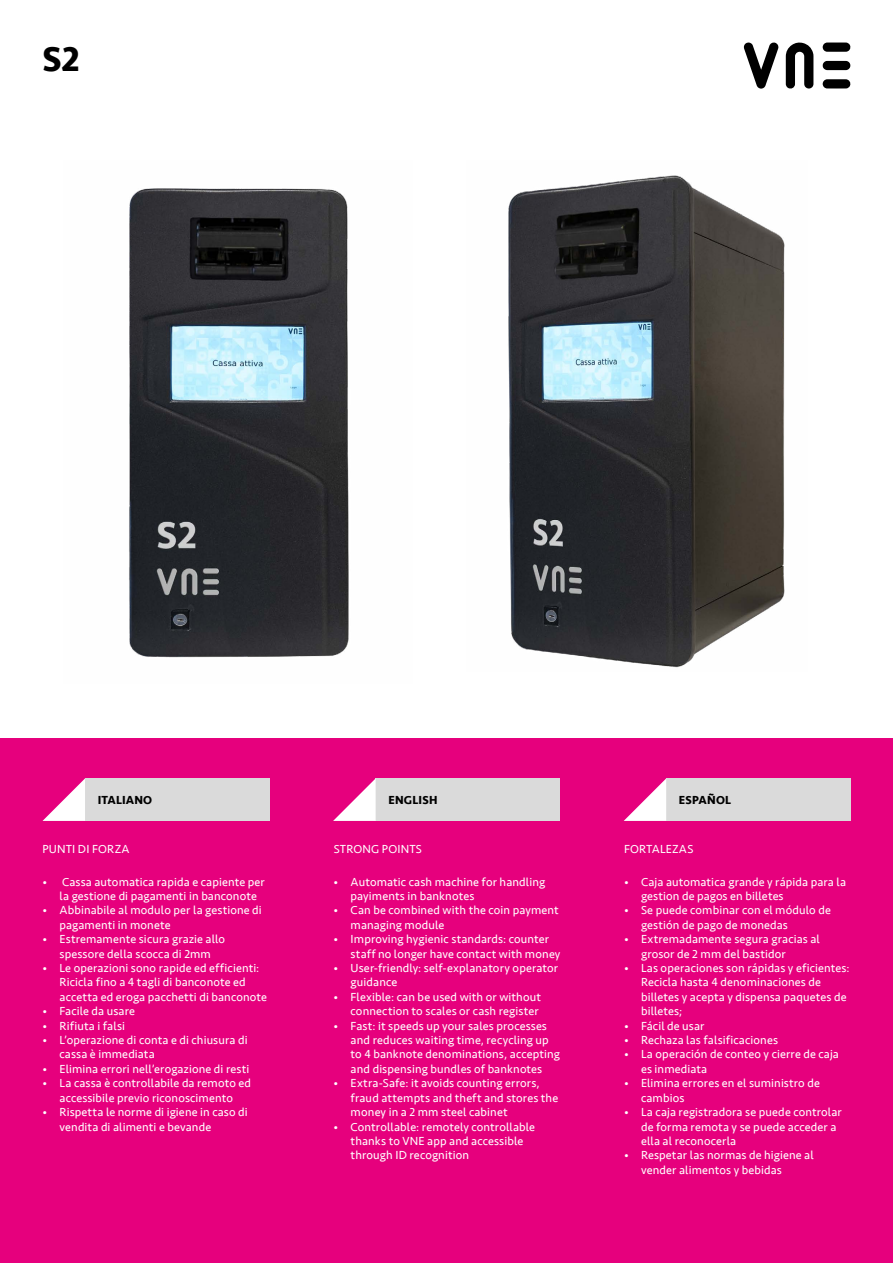
<style>
.page{position:relative;width:893px;height:1263px;background:#fff}
.page>*{position:absolute;margin:0;border:0;box-sizing:border-box;transform-origin:0 0}
.t1{font:700 36px "Seravek";color:#000}
.t2{font:12px/14.4px "Seravek";letter-spacing:.01em;color:#fff}
.t3{font:700 12px "Seravek";letter-spacing:.02em;color:#000}
</style>
<div class="page">
<div style="left:0;top:738px;width:893px;height:525px;background:#e6007d"></div>
<div style="left:85px;top:778px;width:184px;height:43px;background:#dadada"></div>
<svg style="left:43px;top:778px;width:42px;height:43px"></svg>
<div style="left:376px;top:778px;width:184px;height:43px;background:#dadada"></div>
<svg style="left:333px;top:778px;width:43px;height:43px"></svg>
<div style="left:666px;top:778px;width:184px;height:43px;background:#dadada"></div>
<svg style="left:624px;top:778px;width:42px;height:43px"></svg>
<svg style="left:786px;top:42px;width:27px;height:47px"></svg>
<svg style="left:743px;top:42px;width:36px;height:47px"></svg>
<svg style="left:822px;top:61px;width:29px;height:9px"></svg>
<svg style="left:823px;top:43px;width:28px;height:9px"></svg>
<svg style="left:823px;top:79px;width:28px;height:10px"></svg>
<img style="left:129px;top:188px;width:220px;height:470px">
<img style="left:508px;top:175px;width:277px;height:493px">
<h1 class="t1" style="left:43px;top:31px;width:39px">S2</h1>
<p class="t3" style="left:98px;top:790px;width:56px">ITALIANO</p>
<p class="t3" style="left:388px;top:790px;width:51px">ENGLISH</p>
<p class="t3" style="left:679px;top:790px;width:54px">ESPAÑOL</p>
<p class="t2" style="left:43px;top:842px;width:89px">PUNTI DI FORZA</p>
<p class="t2" style="left:334px;top:842px;width:90px">STRONG POINTS</p>
<p class="t2" style="left:624px;top:842px;width:71px">FORTALEZAS</p>
<p class="t2" style="left:60px;top:874px;width:207px;text-indent:-17px">• Cassa automatica rapida e capiente per la gestione di pagamenti in banconote</p>
<p class="t2" style="left:60px;top:903px;width:204px;text-indent:-17px">• Abbinabile al modulo per la gestione di pagamenti in monete</p>
<p class="t2" style="left:43px;top:932px;width:184px;text-align:center">• Estremamente sicura grazie allo spessore della scocca di 2mm</p>
<p class="t2" style="left:60px;top:961px;width:209px;text-indent:-17px">• Le operazioni sono rapide ed efficienti:<br>Ricicla fino a 4 tagli di banconote ed accetta ed eroga pacchetti di banconote</p>
<p class="t2" style="left:43px;top:1004px;width:94px">• Facile da usare</p>
<p class="t2" style="left:43px;top:1018px;width:84px">• Rifiuta i falsi</p>
<p class="t2" style="left:60px;top:1033px;width:190px;text-indent:-17px">• L’operazione di conta e di chiusura di cassa è immediata</p>
<p class="t2" style="left:43px;top:1062px;width:208px">• Elimina errori nell’erogazione di resti</p>
<p class="t2" style="left:43px;top:1076px;width:210px;text-align:center">• La cassa è controllabile da remoto ed accessibile previo riconoscimento</p>
<p class="t2" style="left:60px;top:1105px;width:190px;text-indent:-17px">• Rispetta le norme di igiene in caso di vendita di alimenti e bevande</p>
<p class="t2" style="left:351px;top:874px;width:196px;text-indent:-17px">• Automatic cash machine for handling payiments in banknotes</p>
<p class="t2" style="left:351px;top:903px;width:210px;text-indent:-17px">• Can be combined with the coin payment managing module</p>
<p class="t2" style="left:351px;top:932px;width:211px;text-indent:-17px">• Improving hygienic standards: counter staff no longer have contact with money</p>
<p class="t2" style="left:351px;top:961px;width:209px;text-indent:-17px">• User-friendly: self-explanatory operator guidance</p>
<p class="t2" style="left:334px;top:990px;width:209px;text-align:right">• Flexible: can be used with or without connection to scales or cash register</p>
<p class="t2" style="left:351px;top:1018px;width:211px;text-indent:-17px">• Fast: it speeds up your sales processes and reduces waiting time, recycling up to 4 banknote denominations, accepting and dispensing bundles of banknotes</p>
<p class="t2" style="left:351px;top:1076px;width:209px;text-indent:-17px">• Extra-Safe: it avoids counting errors, fraud attempts and theft and stores the money in a 2 mm steel cabinet</p>
<p class="t2" style="left:351px;top:1119px;width:186px;text-indent:-17px">• Controllable: remotely controllable thanks to VNE app and accessible through ID recognition</p>
<p class="t2" style="left:641px;top:874px;width:207px;text-indent:-17px">• Caja automatica grande y rápida para la gestion de pagos en billetes</p>
<p class="t2" style="left:641px;top:903px;width:191px;text-indent:-17px">• Se puede combinar con el módulo de gestión de pago de monedas</p>
<p class="t2" style="left:641px;top:932px;width:180px;text-indent:-17px">• Extremadamente segura gracias al grosor de 2 mm del bastidor</p>
<p class="t2" style="left:641px;top:961px;width:210px;text-indent:-17px">• Las operaciones son rápidas y eficientes:<br>Recicla hasta 4 denominaciones de billetes y acepta y dispensa paquetes de billetes;</p>
<p class="t2" style="left:624px;top:1018px;width:82px">• Fácil de usar</p>
<p class="t2" style="left:624px;top:1033px;width:155px">• Rechaza las falsificaciones</p>
<p class="t2" style="left:641px;top:1047px;width:199px;text-indent:-17px">• La operación de conteo y cierre de caja es inmediata</p>
<p class="t2" style="left:641px;top:1076px;width:180px;text-indent:-17px">• Elimina errores en el suministro de cambios</p>
<p class="t2" style="left:641px;top:1105px;width:202px;text-indent:-17px">• La caja registradora se puede controlar de forma remota y se puede acceder a ella al reconocerla</p>
<p class="t2" style="left:641px;top:1148px;width:174px;text-indent:-17px">• Respetar las normas de higiene al vender alimentos y bebidas</p>
</div>
